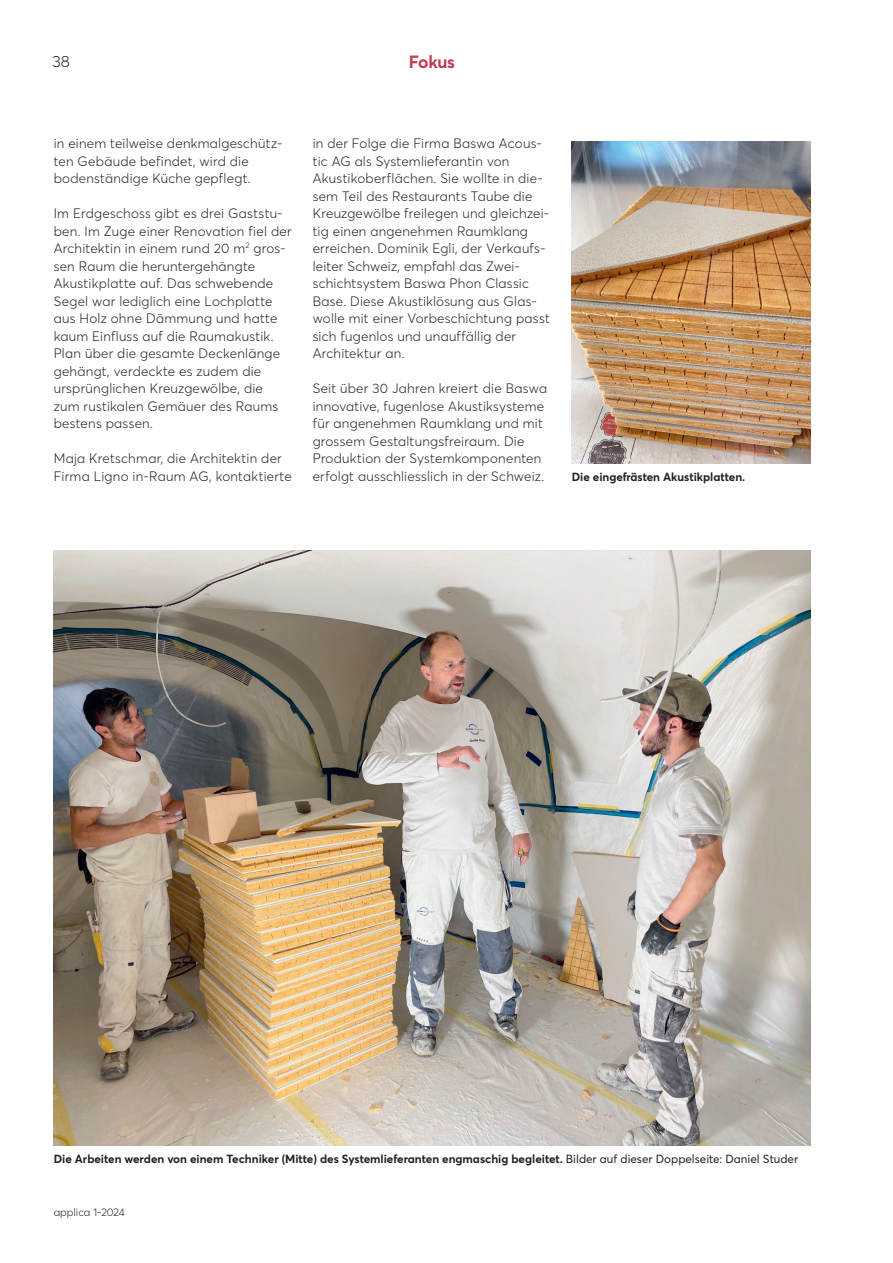
<style>
.page{position:relative;width:893px;height:1263px;background:#fff}
.page>*{position:absolute;margin:0;border:0;box-sizing:border-box;transform-origin:0 0}
.t1{font:700 17.55px "Averta";letter-spacing:-.02em;color:#c13a53}
.t2{font:300 16.05px "Averta";color:#231f20}
.t3{font:300 13.5px/17.5px "Averta";letter-spacing:.02em;color:#231f20}
.t4{font:700 11.7px "Averta";color:#231f20}
.t5{font:300 10.95px "Averta";color:#231f20}
.s1{font-weight:400}
</style>
<div class="page">
<img style="left:572px;top:142px;width:238px;height:321px">
<img style="left:54px;top:551px;width:756px;height:594px">
<p class="t2" style="left:52px;top:54px;width:19px">38</p>
<p class="t1" style="left:409px;top:54px;width:48px">Fokus</p>
<p class="t3" style="left:54px;top:135px;width:230px">in einem teilweise denkmalgeschütz&shy;ten Gebäude befindet, wird die bodenständige Küche gepflegt.</p>
<p class="t3" style="left:54px;top:205px;width:239px">Im Erdgeschoss gibt es drei Gaststu&shy;ben. Im Zuge einer Renovation fiel der Architektin in einem rund 20 m<sup>2</sup> gros&shy;sen Raum die heruntergehängte Akustikplatte auf. Das schwebende Segel war lediglich eine Lochplatte aus Holz ohne Dämmung und hatte kaum Einfluss auf die Raumakustik.<br>Plan über die gesamte Deckenlänge gehängt, verdeckte es zudem die ursprünglichen Kreuzgewölbe, die zum rustikalen Gemäuer des Raums bestens passen.</p>
<p class="t3" style="left:54px;top:450px;width:239px">Maja Kretschmar, die Architektin der<br>Firma Ligno in-Raum AG, kontaktierte</p>
<p class="t3" style="left:313px;top:136px;width:239px">in der Folge die Firma Baswa Acous&shy;tic AG als Systemlieferantin von Akustik oberflächen. Sie wollte in die&shy;sem Teil des Restaurants Taube die Kreuzgewölbe freilegen und gleichzei&shy;tig einen angenehmen Raumklang erreichen. Dominik Egli, der Verkaufs&shy;leiter Schweiz, empfahl das Zwei&shy;schichtsystem Baswa Phon Classic Base. Diese Akustiklösung aus Glas&shy;wolle mit einer Vorbeschichtung passt sich fugenlos und unauffällig der Architektur an.</p>
<p class="t3" style="left:313px;top:380px;width:236px">Seit über 30 Jahren kreiert die Baswa innovative, fugenlose Akustiksysteme für angenehmen Raumklang und mit grossem Gestaltungsfreiraum. Die Produktion der Systemkomponenten erfolgt ausschliesslich in der Schweiz.</p>
<p class="t4" style="left:572px;top:472px;width:175px">Die eingefrästen Akustikplatten.</p>
<p class="t4" style="left:54px;top:1154px;width:746px">Die Arbeiten werden von einem Techniker (Mitte) des Systemlieferanten engmaschig begleitet. <span class="s1">Bilder auf dieser Doppelseite: Daniel Studer</span></p>
<p class="t5" style="left:54px;top:1207px;width:73px">applica 1-2024</p>
</div>
